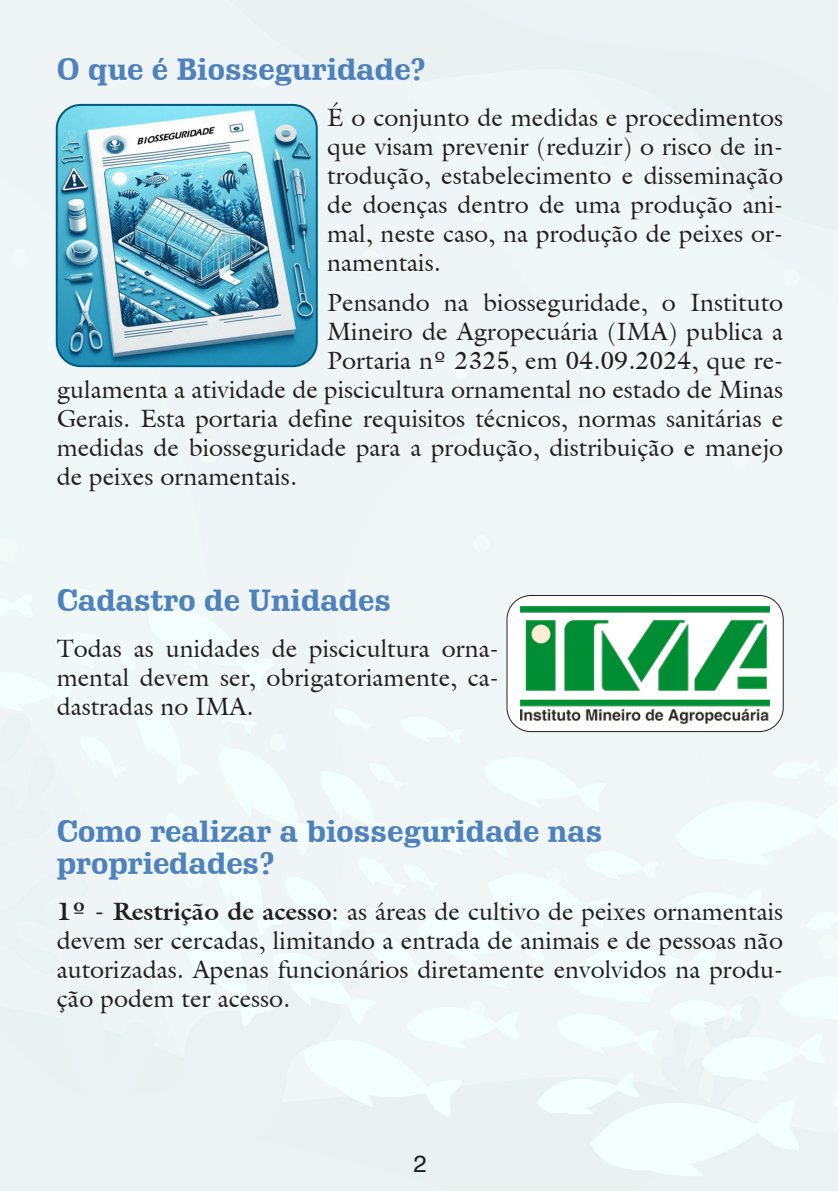
<style>
.page{position:relative;width:840px;height:1191px;background:#fff}
.page>*{position:absolute;margin:0;border:0;box-sizing:border-box;transform-origin:0 0}
.Títulos{font:700 30px/32px "Schadow BT";color:#4f81bd}
.Texto{font:25px/29px "Acutus S Si";color:#231f20;text-align:justify}
.t1{font:24px "Swiss 721 BT";color:#231f20}
.s1{font-weight:700}
</style>
<div class="page">
<div style="left:0;top:129px;width:51px;height:443px;background:#f0f7f7"></div>
<div style="left:51px;top:0;width:786px;height:582px;background:#f0f6f6"></div>
<div style="left:198px;top:439px;width:21px;height:24px;background:#f3faf8;border-radius:50%"></div>
<svg style="left:0;top:538px;width:17px;height:24px"></svg>
<div style="left:452px;top:361px;width:16px;height:18px;background:#f3faf8;border-radius:50%"></div>
<div style="left:605px;top:346px;width:16px;height:18px;background:#f3faf8;border-radius:50%"></div>
<div style="left:113px;top:65px;width:16px;height:18px;background:#f3faf8;border-radius:50%"></div>
<div style="left:11px;top:249px;width:16px;height:18px;background:#f3faf8;border-radius:50%"></div>
<div style="left:731px;top:451px;width:16px;height:18px;background:#f3faf8;border-radius:50%"></div>
<div style="left:473px;top:535px;width:16px;height:17px;background:#f3faf8;border-radius:50%"></div>
<div style="left:200px;top:0;width:637px;height:358px;background:#eff5f6"></div>
<div style="left:422px;top:0;width:415px;height:324px;background:#eff5f6"></div>
<div style="left:0;top:1176px;width:837px;height:15px;background:#ebf2f3"></div>
<svg style="left:0;top:582px;width:837px;height:594px"></svg>
<img style="left:57px;top:105px;width:259px;height:261px">
<div style="left:56px;top:104px;width:261px;height:263px;border:2px solid #005b7f;border-radius:24px"></div>
<div style="left:506px;top:595px;width:276px;height:136px;background:#fff;border-radius:24px"></div>
<img style="left:520px;top:606px;width:248px;height:117px">
<div style="left:506px;top:595px;width:277px;height:137px;border:1px solid #231f20;border-radius:24px"></div>
<p class="Títulos" style="left:57px;top:53px;width:370px">O que é Biosseguridade?</p>
<p class="Texto" style="left:327px;top:102px;width:457px">É o conjunto de medidas e procedimentos que visam prevenir (reduzir) o risco de in&shy;trodução, estabelecimento e disseminação de doenças dentro de uma produção ani&shy;mal, neste caso, na produção de peixes or&shy;namentais.</p>
<p class="Texto" style="left:327px;top:287px;width:457px">Pensando na biosseguridade, o Instituto</p>
<p class="Texto" style="left:327px;top:316px;width:457px">Mineiro de Agropecuária (IMA) publica a</p>
<p class="Texto" style="left:327px;top:345px;width:457px">Portaria nº 2325, em 04.09.2024, que re-</p>
<p class="Texto" style="left:57px;top:374px;width:727px">gulamenta a atividade de piscicultura ornamental no estado de Minas</p>
<p class="Texto" style="left:57px;top:403px;width:727px">Gerais. Esta portaria define requisitos técnicos, normas sanitárias e</p>
<p class="Texto" style="left:57px;top:432px;width:727px">medidas de biosseguridade para a produção, distribuição e manejo</p>
<p class="Texto" style="left:57px;top:461px;width:241px">de peixes ornamentais.</p>
<p class="Títulos" style="left:57px;top:584px;width:336px">Cadastro de Unidades</p>
<p class="Texto" style="left:57px;top:634px;width:443px">Todas as unidades de piscicultura orna&shy;mental devem ser, obrigatoriamente, ca&shy;dastradas no IMA.</p>
<p class="Títulos" style="left:57px;top:815px;width:547px">Como realizar a biosseguridade nas propriedades?</p>
<p class="Texto" style="left:57px;top:896px;width:727px"><span class="s1">1º - Restrição de acesso</span>: as áreas de cultivo de peixes ornamentais devem ser cercadas, limitando a entrada de animais e de pessoas não autorizadas. Apenas funcionários diretamente envolvidos na produ&shy;ção podem ter acesso.</p>
<p class="t1" style="left:413px;top:1146px;width:15px">2</p>
</div>
